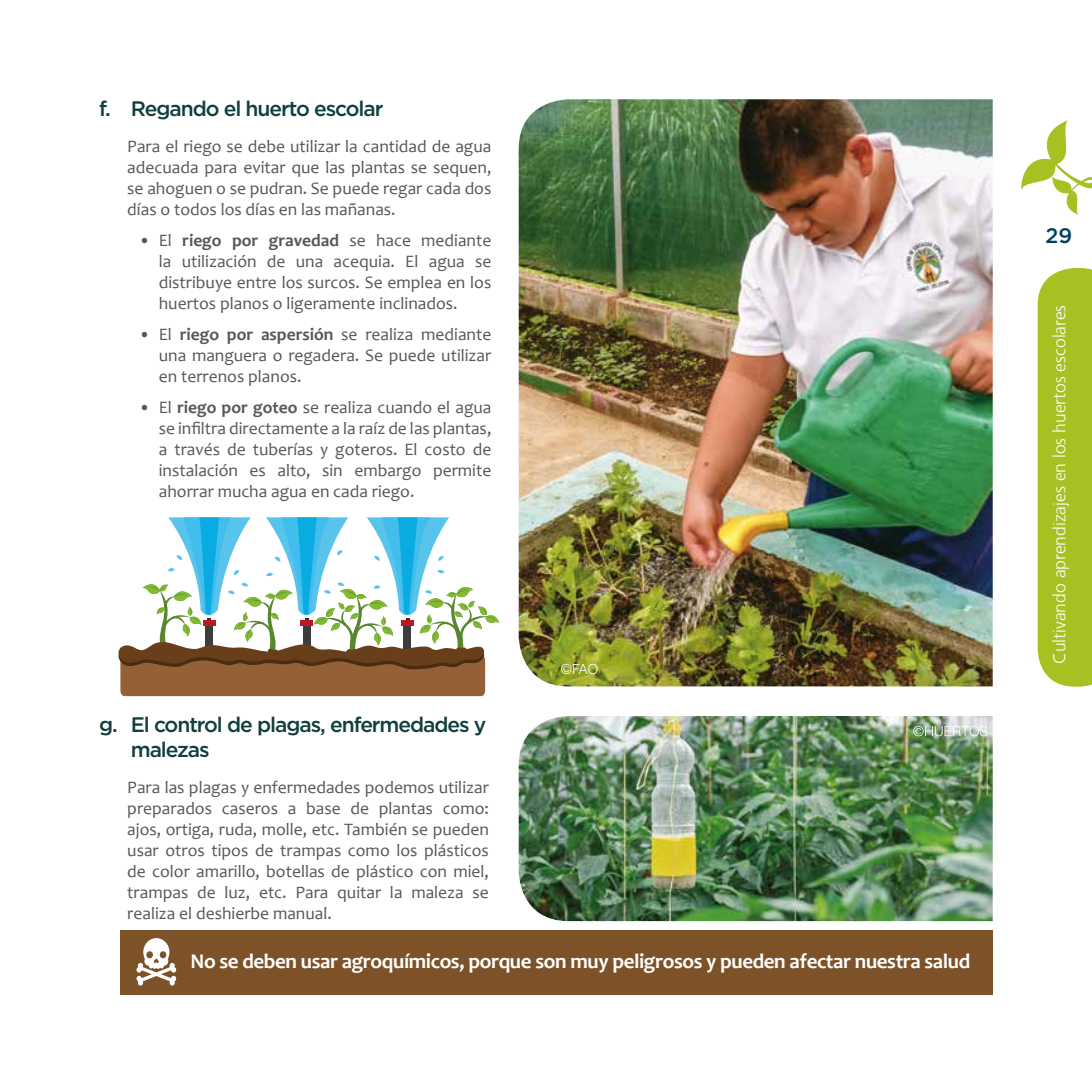
<style>
.page{position:relative;width:1092px;height:1092px;background:#fff}
.page>*{position:absolute;margin:0;border:0;box-sizing:border-box;transform-origin:0 0}
.t1{font:700 21px "Candara";letter-spacing:-.02em;color:#fff}
.t2{font:500 21px/25.2px "Gotham";letter-spacing:-.05em;color:#0f3f3e}
.t3{font:500 21px "Gotham";color:#003f5d}
.t4{font:17.5px/21px "Candara";color:#575756;text-align:justify}
.t5{font:300 17.5px "Frutiger CE";color:#fff}
.t6{font:300 14px "Helvetica Neue LT Std";color:#fff}
.s1{font-weight:700}
</style>
<div class="page">
<svg style="left:1021px;top:120px;width:70px;height:95px"></svg>
<div style="left:1037px;top:268px;width:54px;height:418px;background:#a5c122"></div>
<img style="left:518px;top:716px;width:474px;height:205px">
<img style="left:518px;top:99px;width:474px;height:587px">
<svg style="left:118px;top:517px;width:381px;height:179px"></svg>
<svg style="left:913px;top:725px;width:74px;height:11px"></svg>
<div style="left:120px;top:930px;width:872px;height:65px;background:#7e5228"></div>
<svg style="left:136px;top:938px;width:40px;height:47px"></svg>
<p class="t2" style="left:99px;top:96px;width:286px">f. Regando el huerto escolar</p>
<p class="t4" style="left:127px;top:136px;width:365px">Para el riego se debe utilizar la cantidad de agua adecuada para evitar que las plantas se sequen, se ahoguen o se pudran. Se puede regar cada dos días o todos los días en las mañanas.</p>
<p class="t4" style="left:159px;top:229px;width:334px;text-indent:-20px">• El <span class="s1">riego por gravedad</span> se hace mediante la utilización de una acequia. El agua se distribuye entre los surcos. Se emplea en los huertos planos o ligeramente inclinados.</p>
<p class="t4" style="left:159px;top:323px;width:334px;text-indent:-20px">• El <span class="s1">riego por aspersión</span> se realiza mediante una manguera o regadera. Se puede utilizar en terrenos planos.</p>
<p class="t4" style="left:159px;top:396px;width:334px;text-indent:-20px">• El <span class="s1">riego por goteo</span> se realiza cuando el agua se infiltra directamente a la raíz de las plantas, a través de tuberías y goteros. El costo de instalación es alto, sin embargo permite ahorrar mucha agua en cada riego.</p>
<p class="t6" style="left:561px;top:660px;width:39px">©FAO</p>
<p class="t2" style="left:131px;top:711px;width:357px;text-indent:-32px">g. El control de plagas, enfermedades y malezas</p>
<p class="t4" style="left:127px;top:776px;width:363px">Para las plagas y enfermedades podemos utilizar preparados caseros a base de plantas como: ajos, ortiga, ruda, molle, etc. También se pueden usar otros tipos de trampas como los plásticos de color amarillo, botellas de plástico con miel, trampas de luz, etc. Para quitar la maleza se realiza el deshierbe manual.</p>
<p class="t1" style="left:190px;top:948px;width:781px">No se deben usar agroquímicos, porque son muy peligrosos y pueden afectar nuestra salud</p>
<p class="t3" style="left:1045px;top:221px;width:28px">29</p>
<p class="t5" style="left:1049px;top:664px;width:361px;rotate:-90deg">Cultivando aprendizajes en los huertos escolares</p>
</div>
